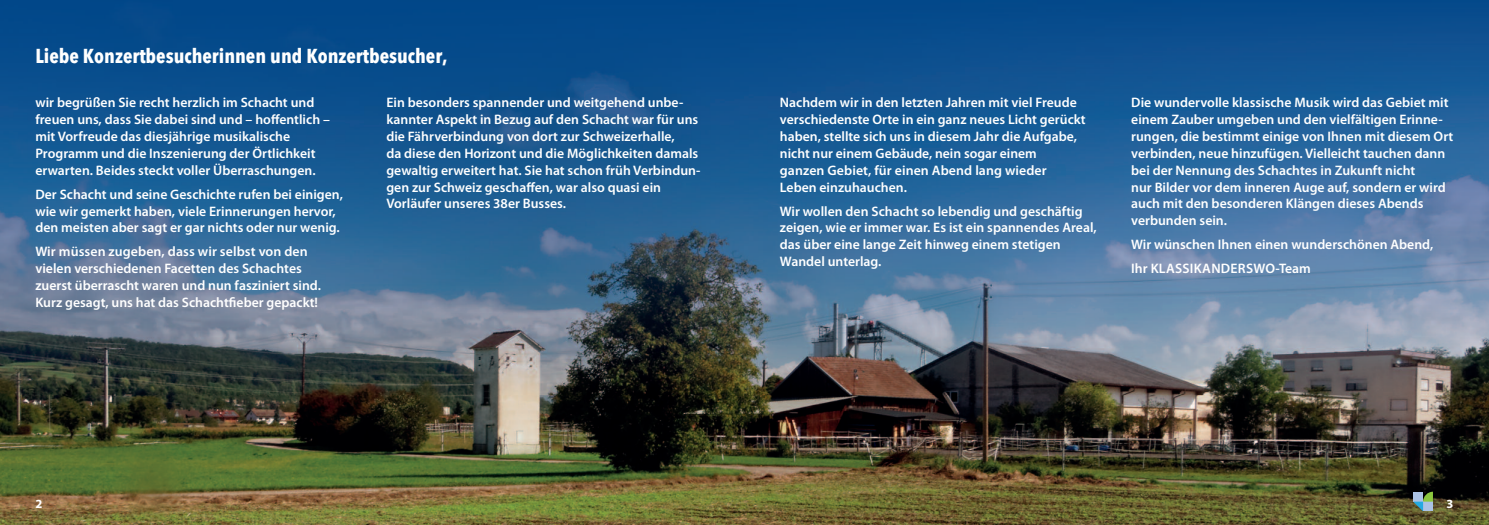
<style>
.page{position:relative;width:1489px;height:525px;background:#fff}
.page>*{position:absolute;margin:0;border:0;box-sizing:border-box;transform-origin:0 0}
.t1{font:700 20px "Avenir Next Condensed";color:#fff}
.t2{font:600 13.75px/16.9px "Myriad Pro";color:#fff}
.t3{font:700 12.5px "Myriad Pro";color:#fff}
</style>
<div class="page">
<img style="left:0;top:394px;width:1488px;height:130px">
<svg style="left:1412px;top:491px;width:20px;height:20px"></svg>
<img style="left:0;top:0;width:1488px;height:394px">
<h1 class="t1" style="left:35px;top:43px;width:414px">Liebe Konzertbesucherinnen und Konzertbesucher,</h1>
<p class="t2" style="left:35px;top:95px;width:296px">wir begrüßen Sie recht herzlich im Schacht und freuen uns, dass Sie dabei sind und – hoffentlich – mit Vorfreude das diesjährige musikalische Programm und die Inszenierung der Örtlichkeit erwarten. Beides steckt voller Überraschungen.</p>
<p class="t2" style="left:35px;top:186px;width:309px">Der Schacht und seine Geschichte rufen bei einigen, wie wir gemerkt haben, viele Erinnerungen hervor, den meisten aber sagt er gar nichts oder nur wenig.</p>
<p class="t2" style="left:35px;top:244px;width:287px">Wir müssen zugeben, dass wir selbst von den vielen verschiedenen Facetten des Schachtes zuerst überrascht waren und nun fasziniert sind.<br>Kurz gesagt, uns hat das Schachtfieber gepackt!</p>
<p class="t2" style="left:386px;top:95px;width:315px">Ein besonders spannender und weitgehend unbe&shy;kannter Aspekt in Bezug auf den Schacht war für uns die Fährverbindung von dort zur Schweizerhalle,<br>da diese den Horizont und die Möglichkeiten damals gewaltig erweitert hat. Sie hat schon früh Verbindun&shy;gen zur Schweiz geschaffen, war also quasi ein Vorläufer unseres 38er Busses.</p>
<p class="t2" style="left:780px;top:95px;width:307px">Nachdem wir in den letzten Jahren mit viel Freude verschiedenste Orte in ein ganz neues licht gerückt haben, stellte sich uns in diesem Jahr die Aufgabe, nicht nur einem Gebäude, nein sogar einem<br>ganzen Gebiet, für einen Abend lang wieder leben einzuhauchen.</p>
<p class="t2" style="left:780px;top:203px;width:318px">Wir wollen den Schacht so lebendig und geschäftig zeigen, wie er immer war. Es ist ein spannendes Areal, das über eine lange Zeit hinweg einem stetigen Wandel unterlag.</p>
<p class="t2" style="left:1131px;top:95px;width:323px">Die wundervolle klassische Musik wird das Gebiet mit einem Zauber umgeben und den vielfältigen Erinne&shy;rungen, die bestimmt einige von Ihnen mit diesem Ort verbinden, neue hinzufügen. Vielleicht tauchen dann bei der Nennung des Schachtes in Zukunft nicht<br>nur Bilder vor dem inneren Auge auf, sondern er wird auch mit den besonderen Klängen dieses Abends verbunden sein.</p>
<p class="t2" style="left:1131px;top:234px;width:303px;line-height:24px">Wir wünschen Ihnen einen wunderschönen Abend,<br>Ihr KlASSIKANDErSWO-Team</p>
<p class="t3" style="left:35px;top:499px;width:8px">2</p>
<p class="t3" style="left:1446px;top:499px;width:8px">3</p>
</div>
